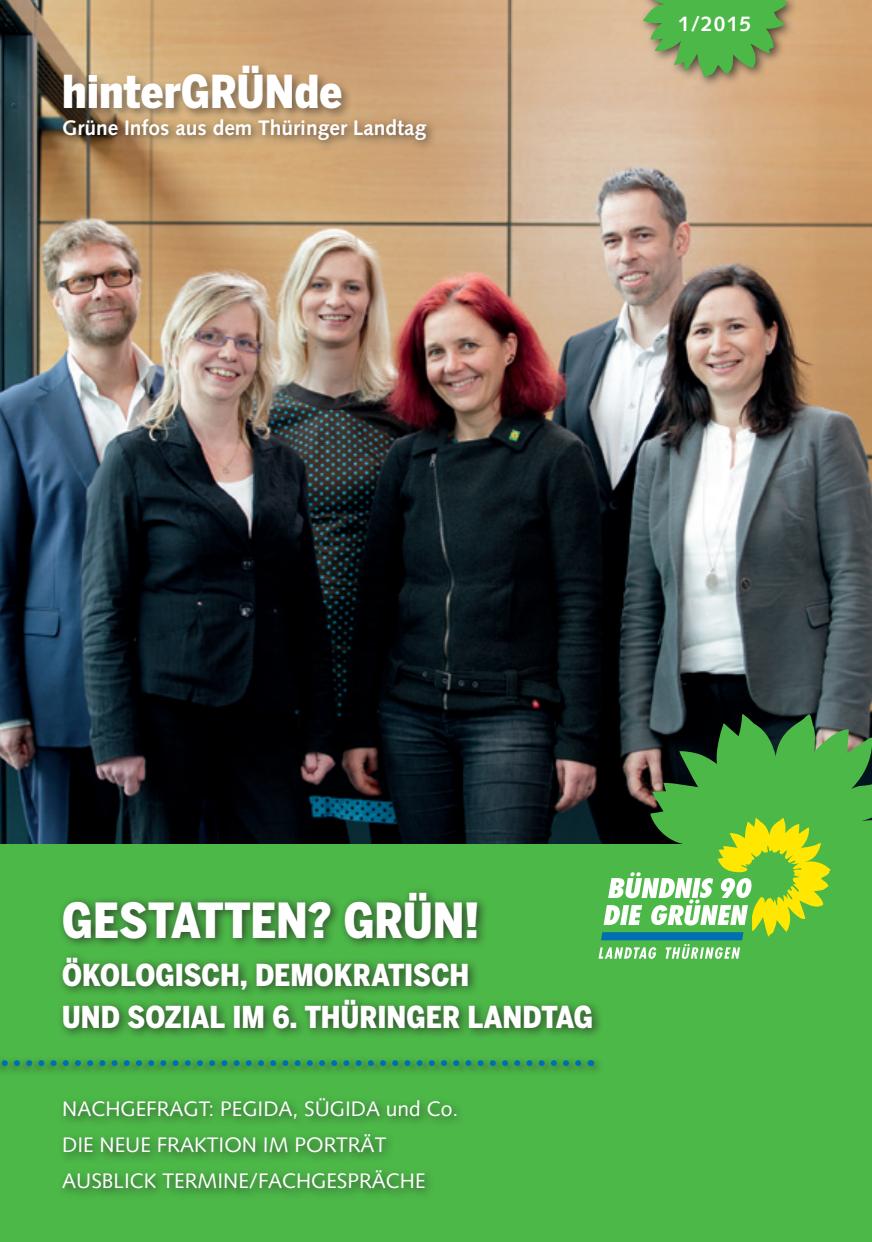
<style>
.page{position:relative;width:872px;height:1242px;background:#fff}
.page>*{position:absolute;margin:0;border:0;box-sizing:border-box;transform-origin:0 0}
.t1{font:900 48px "Benton Sans Cond";letter-spacing:-.005em;color:#fff}
.t2{font:900 45px "Benton Sans Cond";letter-spacing:-.005em;color:#fff}
.t3{font:900 30px/42px "Benton Sans Cond";color:#fff}
.t4{font:21px/36px "Syntax";color:#fff}
.t5{font:700 21px "Syntax";color:#fff}
</style>
<div class="page">
<img style="left:0;top:0;width:872px;height:844px">
<div style="left:0;top:844px;width:872px;height:398px;background:#4cb848"></div>
<svg style="left:649px;top:714px;width:223px;height:157px;background:#418e40"></svg>
<svg style="left:598px;top:817px;width:232px;height:142px"></svg>
<div style="left:57px;top:886px;width:547px;height:154px;background:#231f20;opacity:.75"></div>
<div style="left:636px;top:0;width:162px;height:89px;background:#231f20;opacity:.75"></div>
<svg style="left:641px;top:0;width:147px;height:78px;background:#74ae5b"></svg>
<div style="left:0;top:1055px;width:604px;height:41px;background:#231f20;opacity:.75"></div>
<svg style="left:0;top:1060px;width:578px;height:6px"></svg>
<div style="left:60px;top:62px;width:293px;height:59px;background:#231f20;opacity:.5"></div>
<div style="left:58px;top:114px;width:380px;height:37px;background:#231f20;opacity:.75"></div>
<div style="left:57px;top:1092px;width:410px;height:108px;background:#231f20;opacity:.75"></div>
<h2 class="t2" style="left:62px;top:65px;width:281px">HINTERGRÜNDE</h2>
<p class="t5" style="left:62px;top:116px;width:366px">Grüne Infos aus dem Thüringer Landtag</p>
<p class="t5" style="left:678px;top:12px;width:74px">1/2015</p>
<h1 class="t1" style="left:62px;top:892px;width:419px">GESTATTEN? GRÜN!</h1>
<h3 class="t3" style="left:62px;top:953px;width:529px">ÖKOLOGISCH, DEMOKRATISCH<br>UND SOZIAL IM 6. THÜRINGER LANDTAG</h3>
<p class="t4" style="left:62px;top:1091px;width:397px">NACHGEFRAGT: PEGIDA, SÜGIDA UND CO.<br>DIE NEUE FRAKTION IM PORTRÄT<br>AUSBLICK</p>
<p class="t4" style="left:163px;top:1163px;width:120px">TERMINE/FACHGESPRÄCHE</p>
</div>
